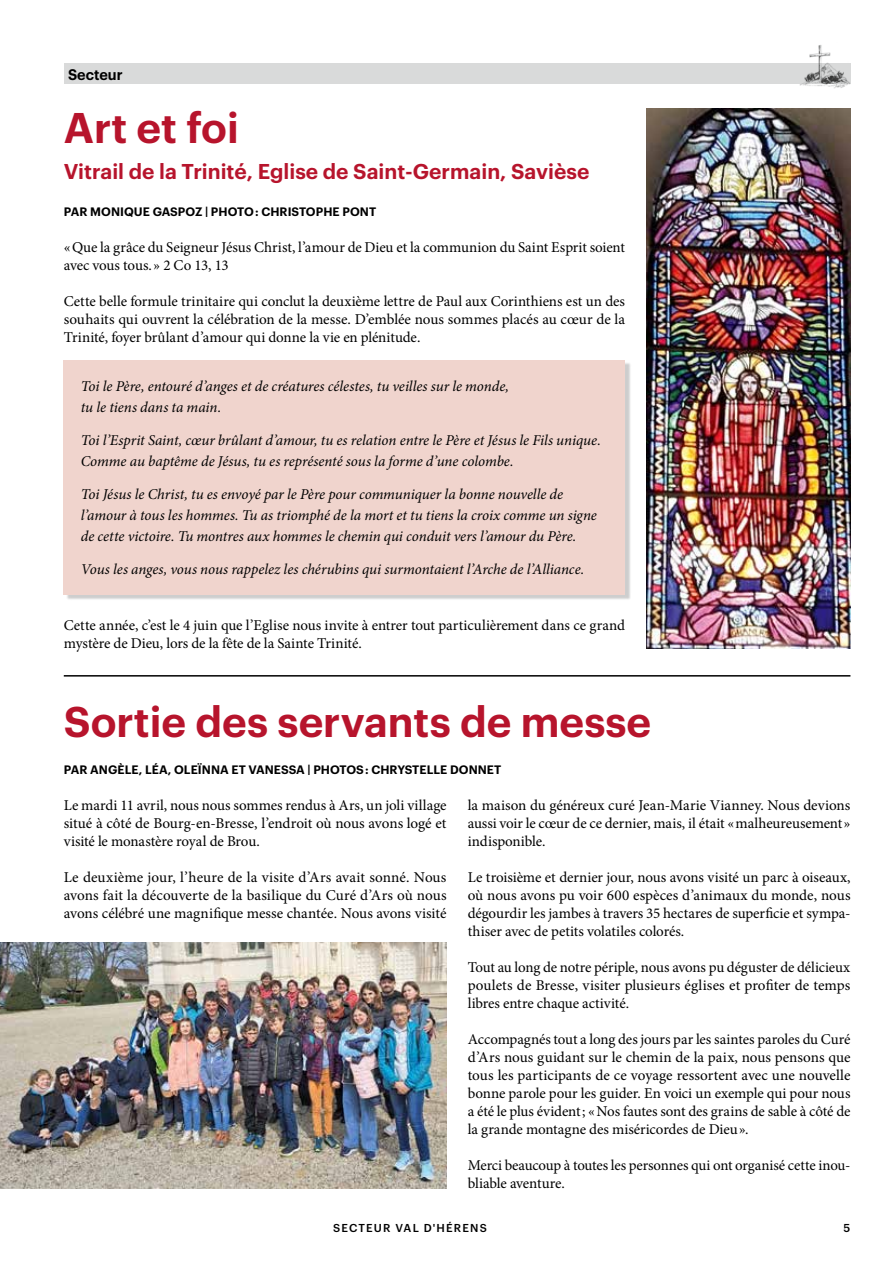
<style>
.page{position:relative;width:893px;height:1263px;background:#fff}
.page>*{position:absolute;margin:0;border:0;box-sizing:border-box;transform-origin:0 0}
.t1{font:600 42px "Graphik";color:#b7142c}
.t2{font:600 21px "Graphik";color:#b7142c}
.t3{font:15px/18px "Minion Pro";letter-spacing:-.01em;color:#000;text-align:justify}
.t4{font:italic 15px/21px "Minion Pro";letter-spacing:-.005em;color:#000}
.t5{font:600 15px "Graphik";color:#000;scale:.96 1}
.t6{font:600 12px "Graphik";letter-spacing:.005em;color:#000}
.t7{font:500 11.25px "Graphik";letter-spacing:.105em;color:#000}
</style>
<div class="page">
<div style="left:64px;top:64px;width:786px;height:20px;background:#d9dada"></div>
<img style="left:796px;top:45px;width:55px;height:44px">
<hr style="left:64px;top:675px;width:786px;height:2px;background:#000">
<img style="left:646px;top:108px;width:204px;height:540px">
<div style="left:66px;top:362px;width:565px;height:238px;background:#000;opacity:.2"></div>
<div style="left:64px;top:360px;width:561px;height:234px;background:#f0d4cd"></div>
<img style="left:0;top:943px;width:446px;height:245px">
<p class="t5" style="left:68px;top:63px;width:58px">Secteur</p>
<h1 class="t1" style="left:64px;top:95px;width:177px">Art et foi</h1>
<h2 class="t2" style="left:64px;top:156px;width:527px">Vitrail de la Trinité, Eglise de Saint-Germain, Savièse</h2>
<p class="t6" style="left:64px;top:202px;width:314px">PAR MONIQUE GASPOZ | PHOTO : CHRISTOPHE PONT</p>
<p class="t3" style="left:64px;top:238px;width:563px">«Que la grâce du Seigneur Jésus Christ, l’amour de Dieu et la communion du Saint Esprit soient avec vous tous.» 2 Co 13, 13</p>
<p class="t3" style="left:64px;top:292px;width:563px">Cette belle formule trinitaire qui conclut la deuxième lettre de Paul aux Corinthiens est un des souhaits qui ouvrent la célébration de la messe. D’emblée nous sommes placés au cœur de la Trinité, foyer brûlant d’amour qui donne la vie en plénitude.</p>
<p class="t4" style="left:81px;top:376px;width:430px">Toi le Père, entouré d’anges et de créatures célestes, tu veilles sur le monde, tu le tiens dans ta main.</p>
<p class="t4" style="left:81px;top:430px;width:522px">Toi l’Esprit Saint, cœur brûlant d’amour, tu es relation entre le Père et Jésus le Fils unique.<br>Comme au baptême de Jésus, tu es représenté sous la forme d’une colombe.</p>
<p class="t4" style="left:81px;top:484px;width:518px">Toi Jésus le Christ, tu es envoyé par le Père pour communiquer la bonne nouvelle de l’amour à tous les hommes. Tu as triomphé de la mort et tu tiens la croix comme un signe de cette victoire. Tu montres aux hommes le chemin qui conduit vers l’amour du Père.</p>
<p class="t4" style="left:81px;top:559px;width:505px">Vous les anges, vous nous rappelez les chérubins qui surmontaient l’Arche de l’Alliance.</p>
<p class="t3" style="left:64px;top:616px;width:563px">Cette année, c’est le 4 juin que l’Eglise nous invite à entrer tout particulièrement dans ce grand mystère de Dieu, lors de la fête de la Sainte Trinité.</p>
<h1 class="t1" style="left:64px;top:689px;width:589px">Sortie des servants de messe</h1>
<p class="t6" style="left:64px;top:760px;width:439px">PAR ANGÈLE, LÉA, OLEÏNNA ET VANESSA | PHOTOS : CHRYSTELLE DONNET</p>
<p class="t3" style="left:64px;top:796px;width:384px">Le mardi 11 avril, nous nous sommes rendus à Ars, un joli village situé à côté de Bourg-en-Bresse, l’endroit où nous avons logé et visité le monastère royal de Brou.</p>
<p class="t3" style="left:64px;top:868px;width:384px">Le deuxième jour, l’heure de la visite d’Ars avait sonné. Nous avons fait la découverte de la basilique du Curé d’Ars où nous avons célébré une magnifique messe chantée. Nous avons visité</p>
<p class="t3" style="left:468px;top:796px;width:384px">la maison du généreux curé Jean-Marie Vianney. Nous devions aussi voir le cœur de ce dernier, mais, il était «malheureusement» indisponible.</p>
<p class="t3" style="left:468px;top:868px;width:384px">Le troisième et dernier jour, nous avons visité un parc à oiseaux, où nous avons pu voir 600 espèces d’animaux du monde, nous dégourdir les jambes à travers 35 hectares de superficie et sympa&shy;thiser avec de petits volatiles colorés.</p>
<p class="t3" style="left:468px;top:958px;width:384px">Tout au long de notre périple, nous avons pu déguster de délicieux poulets de Bresse, visiter plusieurs églises et profiter de temps libres entre chaque activité.</p>
<p class="t3" style="left:468px;top:1030px;width:384px">Accompagnés tout a long des jours par les saintes paroles du Curé d’Ars nous guidant sur le chemin de la paix, nous pensons que tous les participants de ce voyage ressortent avec une nouvelle bonne parole pour les guider. En voici un exemple qui pour nous a été le plus évident; «Nos fautes sont des grains de sable à côté de la grande montagne des miséricordes de Dieu».</p>
<p class="t3" style="left:468px;top:1156px;width:384px">Merci beaucoup à toutes les personnes qui ont organisé cette inou&shy;bliable aventure.</p>
<p class="t7" style="left:333px;top:1219px;width:155px">SECTEUR VAL D'HÉRENS</p>
<p class="t7" style="left:844px;top:1219px;width:8px">5</p>
</div>
